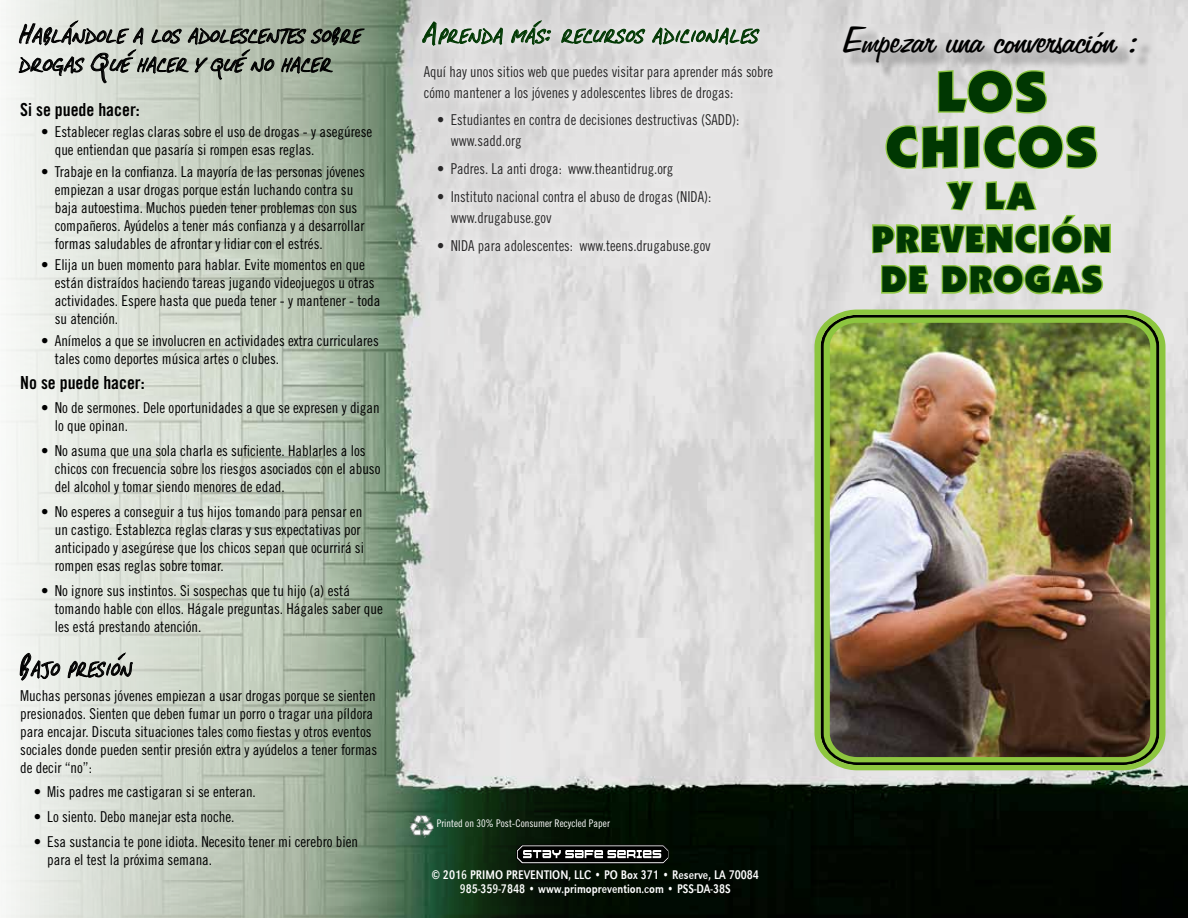
<style>
.page{position:relative;width:1188px;height:918px;background:#fff}
.page>*{position:absolute;margin:0;border:0;box-sizing:border-box;transform-origin:0 0}
.t1{font:900 56.55px/55.3px "Kabel IT Cby BT";letter-spacing:.04em;color:#003702;text-align:center;scale:1.04 1}
.t2{font:42px "Freehand 575 BT Regular B";letter-spacing:-.01em;color:#000;scale:1.15 1}
.t3{font:900 37.2px/41.7px "Kabel IT Cby BT";letter-spacing:.04em;color:#003702;text-align:center;scale:1.04 1}
.t4{font:18px "Trade Gothic Bold Cond Twenty";color:#000}
.t5{font:17.85px "Dirty Darren";letter-spacing:.03em;color:#000;scale:.95 1}
.t6{font:16.8px/28.8px "Dirty Darren";color:#000;scale:1.09 1}
.t7{font:16.8px "Dirty Darren";letter-spacing:.03em;color:#003702;scale:1.06 1}
.t8{font:15px/18px "Trade Gothic Cond Eighteen";color:#000}
.t9{font:15px/21px "Trade Gothic Cond Eighteen";color:#292829;scale:.96 1}
.t10{font:12.9px/14.2px "URW Grotesk Ext Nar";color:#fff;text-align:center;scale:.93 1}
.t11{font:10.5px "Trade Gothic Cond Eighteen";color:#fff}
.s1{font-size:24px}
.s2{font-size:25.5px}
</style>
<div class="page">
<img style="left:1px;top:0;width:1187px;height:918px">
<svg style="left:516px;top:844px;width:153px;height:20px"></svg>
<div style="left:413px;top:12px;width:369px;height:250px;background:#e1e1e1"></div>
<svg style="left:422px;top:21px;width:81px;height:26px"></svg>
<svg style="left:511px;top:20px;width:40px;height:26px"></svg>
<svg style="left:561px;top:28px;width:85px;height:18px"></svg>
<svg style="left:652px;top:27px;width:108px;height:18px"></svg>
<svg style="left:18px;top:20px;width:347px;height:64px;background:#a0a89d"></svg>
<svg style="left:20px;top:653px;width:40px;height:28px"></svg>
<svg style="left:68px;top:652px;width:65px;height:26px;background:#a8aca5"></svg>
<img style="left:410px;top:815px;width:23px;height:23px">
<img style="left:814px;top:310px;width:351px;height:460px">
<div style="left:826px;top:8px;width:328px;height:71px;background:#fff;opacity:.5"></div>
<svg style="left:936px;top:68px;width:112px;height:47px;background:#c7d5b2"></svg>
<svg style="left:884px;top:123px;width:215px;height:48px;background:#cad8b5"></svg>
<svg style="left:871px;top:179px;width:241px;height:77px;background:#cfdabd"></svg>
<svg style="left:880px;top:263px;width:51px;height:33px;background:#c1d5a3"></svg>
<svg style="left:940px;top:263px;width:165px;height:33px;background:#c1d6a4"></svg>
<p class="t6" style="left:20px;top:22px;width:315px"><span class="s1">H</span>ablándole a los adolescentes sobre drogas <span class="s1">Q</span>ué hacer y qué no hacer</p>
<p class="t4" style="left:20px;top:98px;width:121px">Si se puede hacer:</p>
<p class="t8" style="left:55px;top:123px;width:319px;text-indent:-13px">• Establecer reglas claras sobre el uso de drogas - y asegúrese que entiendan que pasaría si rompen esas reglas.</p>
<p class="t8" style="left:55px;top:162px;width:312px;text-indent:-13px">• Trabaje en la confianza. La mayoría de las personas jóvenes empiezan a usar drogas porque están luchando contra su baja autoestima. Muchos pueden tener problemas con sus compañeros. Ayúdelos a tener más confianza y a desarrollar formas saludables de afrontar y lidiar con el estrés.</p>
<p class="t8" style="left:55px;top:256px;width:327px;text-indent:-13px">• Elija un buen momento para hablar. Evite momentos en que están distraídos haciendo tareas jugando videojuegos u otras actividades. Espere hasta que pueda tener - y mantener - toda su atención.</p>
<p class="t8" style="left:55px;top:331px;width:326px;text-indent:-13px">• Anímelos a que se involucren en actividades extra curriculares tales como deportes música artes o clubes.</p>
<p class="t4" style="left:20px;top:371px;width:126px">No se puede hacer:</p>
<p class="t8" style="left:55px;top:399px;width:326px;text-indent:-13px">• No de sermones. Dele oportunidades a que se expresen y digan lo que opinan.</p>
<p class="t8" style="left:55px;top:442px;width:327px;text-indent:-13px">• No asuma que una sola charla es suficiente. Hablarles a los chicos con frecuencia sobre los riesgos asociados con el abuso del alcohol y tomar siendo menores de edad.</p>
<p class="t8" style="left:55px;top:502px;width:311px;text-indent:-13px">• No esperes a conseguir a tus hijos tomando para pensar en un castigo. Establezca reglas claras y sus expectativas por anticipado y asegúrese que los chicos sepan que ocurrirá si rompen esas reglas sobre tomar.</p>
<p class="t8" style="left:55px;top:581px;width:330px;text-indent:-13px">• No ignore sus instintos. Si sospechas que tu hijo (a) está tomando hable con ellos. Hágale preguntas. Hágales saber que les está prestando atención.</p>
<p class="t5" style="left:20px;top:659px;width:120px"><span class="s2">B</span>ajo presión</p>
<p class="t8" style="left:20px;top:686px;width:359px">Muchas personas jóvenes empiezan a usar drogas porque se sienten presionados. Sienten que deben fumar un porro o tragar una píldora para encajar. Discuta situaciones tales como fiestas y otros eventos sociales donde pueden sentir presión extra y ayúdelos a tener formas de decir “no”:</p>
<p class="t8" style="left:34px;top:783px;width:224px">• Mis padres me castigaran si se enteran.</p>
<p class="t8" style="left:34px;top:808px;width:202px">• Lo siento. Debo manejar esta noche.</p>
<p class="t8" style="left:47px;top:832px;width:312px;text-indent:-13px">• Esa sustancia te pone idiota. Necesito tener mi cerebro bien para el test la próxima semana.</p>
<p class="t7" style="left:424px;top:27px;width:318px"><span class="s1">A</span>prenda más<span class="s1">:</span> recursos adicionales</p>
<p class="t9" style="left:424px;top:61px;width:366px">Aquí hay unos sitios web que puedes visitar para aprender más sobre cómo mantener a los jóvenes y adolescentes libres de drogas:</p>
<p class="t9" style="left:451px;top:109px;width:302px;text-indent:-13px">• Estudiantes en contra de decisiones destructivas (SADD): www.sadd.org</p>
<p class="t9" style="left:437px;top:158px;width:247px">• Padres. La anti droga: www.theantidrug.org</p>
<p class="t9" style="left:451px;top:186px;width:273px;text-indent:-13px">• Instituto nacional contra el abuso de drogas (NIDA): www.drugabuse.gov</p>
<p class="t9" style="left:437px;top:235px;width:287px">• NIDA para adolescentes: www.teens.drugabuse.gov</p>
<p class="t11" style="left:437px;top:817px;width:175px">Printed on 30% Post-Consumer Recycled Paper</p>
<p class="t10" style="left:432px;top:868px;width:353px">© 2016 PRIMO PREVENTION, LLC • PO Box 371 • Reserve, LA 70084<br>985-359-7848 • www.primoprevention.com • PSS-DA-38S</p>
<h2 class="t2" style="left:843px;top:18px;width:260px">Empezar una conversación :</h2>
<h1 class="t1" style="left:886px;top:63px;width:205px">LOS<br>CHICOS</h1>
<h3 class="t3" style="left:871px;top:174px;width:232px">Y LA<br>PREVENCIÓN<br>DE DROGAS</h3>
</div>
